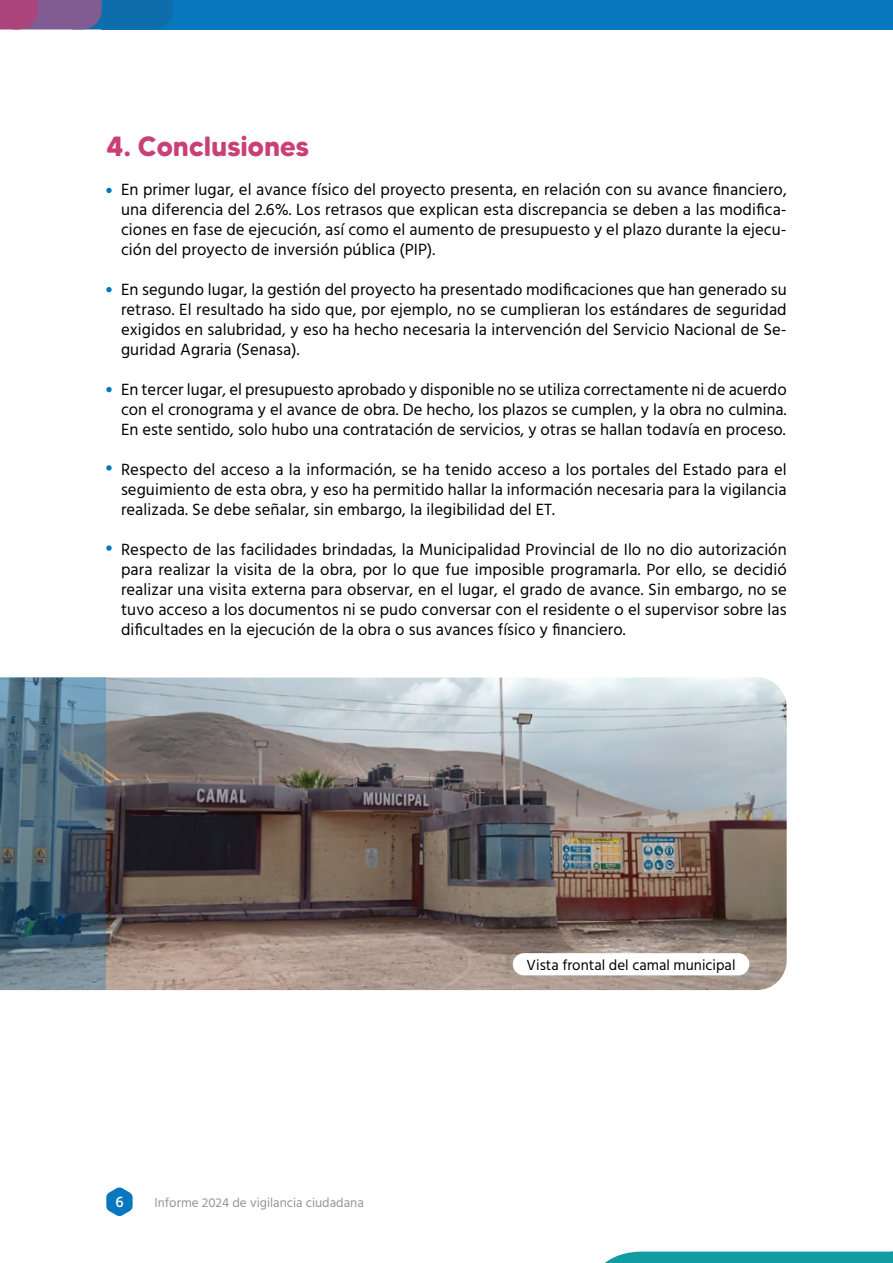
<style>
.page{position:relative;width:893px;height:1263px;background:#fff}
.page>*{position:absolute;margin:0;border:0;box-sizing:border-box;transform-origin:0 0}
.t1{font:700 27.75px "MADE Tommy Soft";color:#c93f77}
.t2{font:16.65px/20px "Hind";letter-spacing:.005em;color:#000;text-align:justify}
.t3{font:500 15.45px "Hind";color:#fff}
.t4{font:15px "Hind";color:#000}
.t5{font:13.2px "Hind";color:#939598}
</style>
<div class="page">
<div style="left:101px;top:0;width:792px;height:29px;background:#0778be"></div>
<svg style="left:0;top:0;width:173px;height:29px;background:#585e98"></svg>
<svg style="left:605px;top:1251px;width:288px;height:12px;background:#26a4a9"></svg>
<svg style="left:106px;top:1187px;width:27px;height:29px"></svg>
<img style="left:106px;top:677px;width:681px;height:313px">
<svg style="left:0;top:677px;width:106px;height:313px;background:#516c7d"></svg>
<div style="left:513px;top:953px;width:236px;height:22px;background:#fff;border-radius:11px"></div>
<svg style="left:106px;top:188px;width:6px;height:5px"></svg>
<svg style="left:106px;top:387px;width:6px;height:5px"></svg>
<svg style="left:106px;top:545px;width:6px;height:6px"></svg>
<svg style="left:106px;top:287px;width:6px;height:5px"></svg>
<svg style="left:106px;top:465px;width:6px;height:6px"></svg>
<h1 class="t1" style="left:106px;top:128px;width:204px">4. Conclusiones</h1>
<p class="t2" style="left:121px;top:180px;width:667px">En primer lugar, el avance físico del proyecto presenta, en relación con su avance financiero, una diferencia del 2.6%. Los retrasos que explican esta discrepancia se deben a las modifica&shy;ciones en fase de ejecución, así como el aumento de presupuesto y el plazo durante la ejecu&shy;ción del proyecto de inversión pública (PIP).</p>
<p class="t2" style="left:121px;top:280px;width:667px">En segundo lugar, la gestión del proyecto ha presentado modificaciones que han generado su retraso. El resultado ha sido que, por ejemplo, no se cumplieran los estándares de seguridad exigidos en salubridad, y eso ha hecho necesaria la intervención del Servicio Nacional de Se&shy;guridad Agraria (Senasa).</p>
<p class="t2" style="left:121px;top:380px;width:667px">En tercer lugar, el presupuesto aprobado y disponible no se utiliza correctamente ni de acuerdo con el cronograma y el avance de obra. De hecho, los plazos se cumplen, y la obra no culmina.<br>En este sentido, solo hubo una contratación de servicios, y otras se hallan todavía en proceso.</p>
<p class="t2" style="left:121px;top:460px;width:667px">Respecto del acceso a la información, se ha tenido acceso a los portales del Estado para el seguimiento de esta obra, y eso ha permitido hallar la información necesaria para la vigilancia realizada. Se debe señalar, sin embargo, la ilegibilidad del ET.</p>
<p class="t2" style="left:121px;top:540px;width:667px">Respecto de las facilidades brindadas, la Municipalidad Provincial de Ilo no dio autorización para realizar la visita de la obra, por lo que fue imposible programarla. Por ello, se decidió realizar una visita externa para observar, en el lugar, el grado de avance. Sin embargo, no se tuvo acceso a los documentos ni se pudo conversar con el residente o el supervisor sobre las dificultades en la ejecución de la obra o sus avances físico y financiero.</p>
<p class="t3" style="left:115px;top:1191px;width:10px">6</p>
<p class="t5" style="left:155px;top:1193px;width:211px">Informe 2024 de vigilancia ciudadana</p>
<p class="t4" style="left:527px;top:955px;width:210px">Vista frontal del camal municipal</p>
</div>
